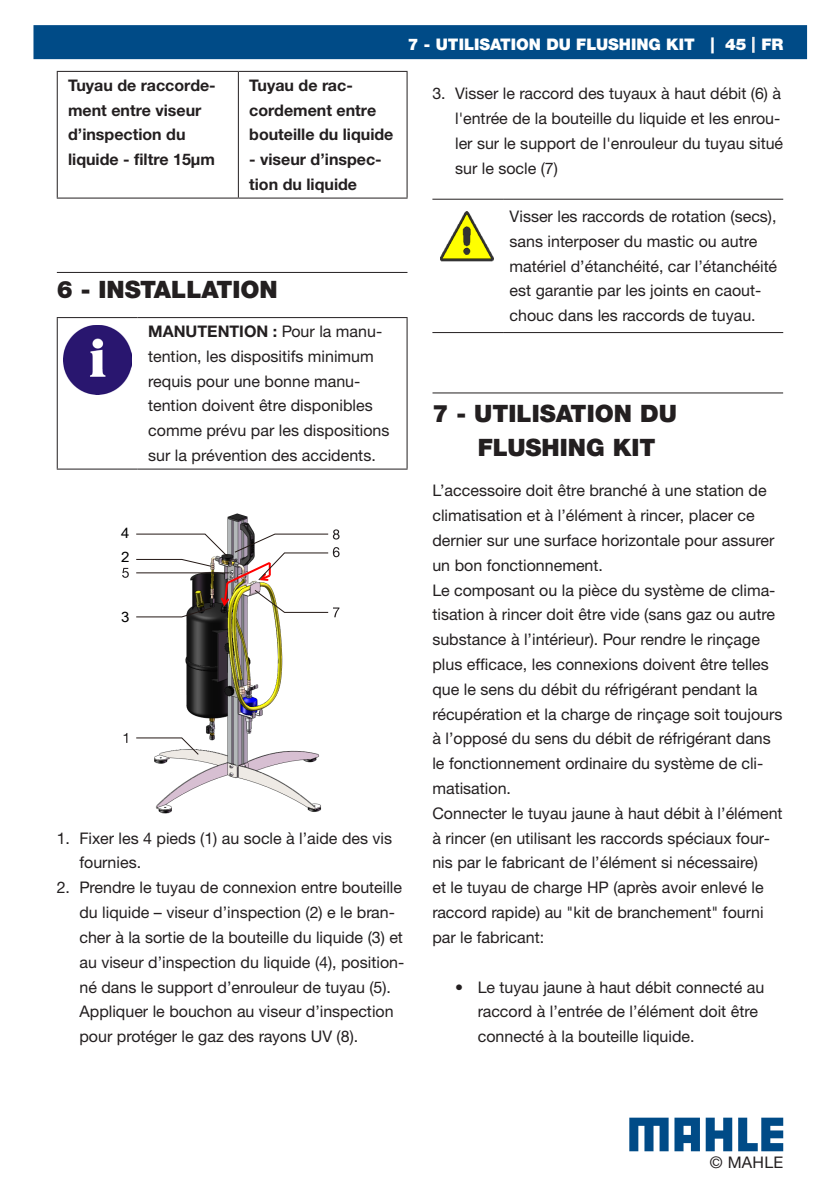
<style>
.page{position:relative;width:840px;height:1191px;background:#fff}
.page>*{position:absolute;margin:0;border:0;box-sizing:border-box;transform-origin:0 0}
.Heading1_2-0{font:900 24px/34px "Helvetica Neue LTW1 G";color:#231f20}
.Bodytext_0-0{font:16px/24.8px "Helvetica Neue LTW1 G";color:#231f20}
.TableHeader_0-0{font:16px/24.8px "Helvetica Neue LTW1 G";color:#231f20}
.TableHeader_0-0-2{font:700 16px/24.8px "Helvetica Neue LTW1 G";color:#231f20}
.t1{font:900 16px "Helvetica Neue LTW1 G";color:#fff}
.t2{font:14px/24.6px "Arial Narrow";color:#000;scale:1.31 1}
.s1{font-weight:700}
</style>
<div class="page">
<div style="left:33px;top:25px;width:773px;height:34px;background:#004b87;border:2px solid #004b87"></div>
<svg style="left:629px;top:1117px;width:39px;height:34px"></svg>
<svg style="left:705px;top:1117px;width:26px;height:34px"></svg>
<svg style="left:738px;top:1117px;width:44px;height:34px"></svg>
<svg style="left:674px;top:1117px;width:25px;height:34px"></svg>
<hr style="left:751px;top:37px;width:3px;height:16px;background:#ececee">
<hr style="left:57px;top:272px;width:350px;height:1px;background:#231f20">
<hr style="left:57px;top:71px;width:181px;height:1px;background:#231f20">
<hr style="left:57px;top:72px;width:1px;height:126px;background:#231f20">
<hr style="left:238px;top:71px;width:169px;height:1px;background:#231f20">
<hr style="left:238px;top:72px;width:1px;height:126px;background:#231f20">
<hr style="left:406px;top:72px;width:1px;height:126px;background:#231f20">
<hr style="left:57px;top:198px;width:181px;height:1px;background:#231f20">
<hr style="left:238px;top:198px;width:169px;height:1px;background:#231f20">
<hr style="left:57px;top:317px;width:80px;height:1px;background:#231f20">
<hr style="left:57px;top:318px;width:1px;height:150px;background:#231f20">
<hr style="left:137px;top:317px;width:270px;height:1px;background:#231f20">
<hr style="left:406px;top:318px;width:1px;height:150px;background:#231f20">
<hr style="left:57px;top:468px;width:80px;height:1px;background:#231f20">
<hr style="left:137px;top:468px;width:270px;height:1px;background:#231f20">
<img style="left:63px;top:325px;width:68px;height:69px">
<img style="left:123px;top:513px;width:217px;height:301px">
<svg style="left:122px;top:568px;width:7px;height:10px"></svg>
<svg style="left:123px;top:733px;width:4px;height:10px"></svg>
<svg style="left:135px;top:737px;width:64px;height:19px"></svg>
<svg style="left:135px;top:529px;width:204px;height:89px"></svg>
<hr style="left:432px;top:392px;width:350px;height:1px;background:#231f20">
<hr style="left:432px;top:199px;width:71px;height:1px;background:#231f20">
<hr style="left:503px;top:199px;width:279px;height:1px;background:#231f20">
<hr style="left:432px;top:332px;width:71px;height:1px;background:#231f20">
<hr style="left:503px;top:332px;width:279px;height:1px;background:#231f20">
<img style="left:440px;top:211px;width:54px;height:51px">
<p class="t1" style="left:407px;top:34px;width:376px">7 - UTILISATION DU FLUSHING KIT | 45 FR</p>
<p class="TableHeader_0-0-2" style="left:68px;top:73px;width:149px">Tuyau de raccorde&shy;ment entre viseur d’inspection du liquide - filtre 15µm</p>
<p class="TableHeader_0-0-2" style="left:249px;top:73px;width:146px">Tuyau de rac&shy;cordement entre bouteille du liquide</p>
<p class="TableHeader_0-0-2" style="left:249px;top:147px;width:134px">- viseur d’inspec&shy;tion du liquide</p>
<p class="Heading1_2-0" style="left:57px;top:272px;width:222px">6 - INSTALLATION</p>
<p class="TableHeader_0-0" style="left:148px;top:319px;width:242px"><span class="s1">MANUTENTION :</span> Pour la manu&shy;tention, les dispositifs minimum requis pour une bonne manu&shy;tention doivent être disponibles comme prévu par les dispositions sur la prévention des accidents.</p>
<p class="t2" style="left:121px;top:520px;width:8px">4<br>2</p>
<p class="t2" style="left:121px;top:604px;width:8px">3</p>
<p class="Bodytext_0-0" style="left:79px;top:825px;width:314px;text-indent:-23px">1. Fixer les 4 pieds (1) au socle à l’aide des vis fournies.</p>
<p class="Bodytext_0-0" style="left:79px;top:875px;width:326px;text-indent:-23px">2. Prendre le tuyau de connexion entre bouteille du liquide – viseur d’inspection (2) e le bran&shy;cher à la sortie de la bouteille du liquide (3) et au viseur d’inspection du liquide (4), position&shy;né dans le support d’enrouleur de tuyau (5).<br>Appliquer le bouchon au viseur d’inspection pour protéger le gaz des rayons UV (8).</p>
<p class="Bodytext_0-0" style="left:455px;top:81px;width:329px;text-indent:-23px">3. Visser le raccord des tuyaux à haut débit (6) à l'entrée de la bouteille du liquide et les enrou&shy;ler sur le support de l'enrouleur du tuyau situé sur le socle (7)</p>
<p class="TableHeader_0-0" style="left:509px;top:204px;width:269px">Visser les raccords de rotation (secs), sans interposer du mastic ou autre matériel d’étanchéité, car l’étanchéité est garantie par les joints en caout&shy;chouc dans les raccords de tuyau.</p>
<p class="Heading1_2-0" style="left:477px;top:396px;width:200px;text-indent:-45px">7 - UTILISATION DU<br>FLUSHING KIT</p>
<p class="Bodytext_0-0" style="left:432px;top:478px;width:343px">L’accessoire doit être branché à une station de climatisation et à l’élément à rincer, placer ce dernier sur une surface horizontale pour assurer un bon fonctionnement.</p>
<p class="Bodytext_0-0" style="left:432px;top:577px;width:351px">Le composant ou la pièce du système de clima&shy;tisation à rincer doit être vide (sans gaz ou autre substance à l’intérieur). Pour rendre le rinçage plus efficace, les connexions doivent être telles que le sens du débit du réfrigérant pendant la récupération et la charge de rinçage soit toujours à l’opposé du sens du débit de réfrigérant dans le fonctionnement ordinaire du système de cli&shy;matisation.</p>
<p class="Bodytext_0-0" style="left:432px;top:800px;width:351px">Connecter le tuyau jaune à haut débit à l’élément à rincer (en utilisant les raccords spéciaux four&shy;nis par le fabricant de l’élément si nécessaire)<br>et le tuyau de charge HP (après avoir enlevé le raccord rapide) au "kit de branchement" fourni par le fabricant:</p>
<p class="Bodytext_0-0" style="left:477px;top:974px;width:288px;text-indent:-23px">• Le tuyau jaune à haut débit connecté au raccord à l’entrée de l’élément doit être connecté à la bouteille liquide.</p>
<p class="Bodytext_0-0" style="left:709px;top:1150px;width:75px">© MAHLE</p>
</div>
